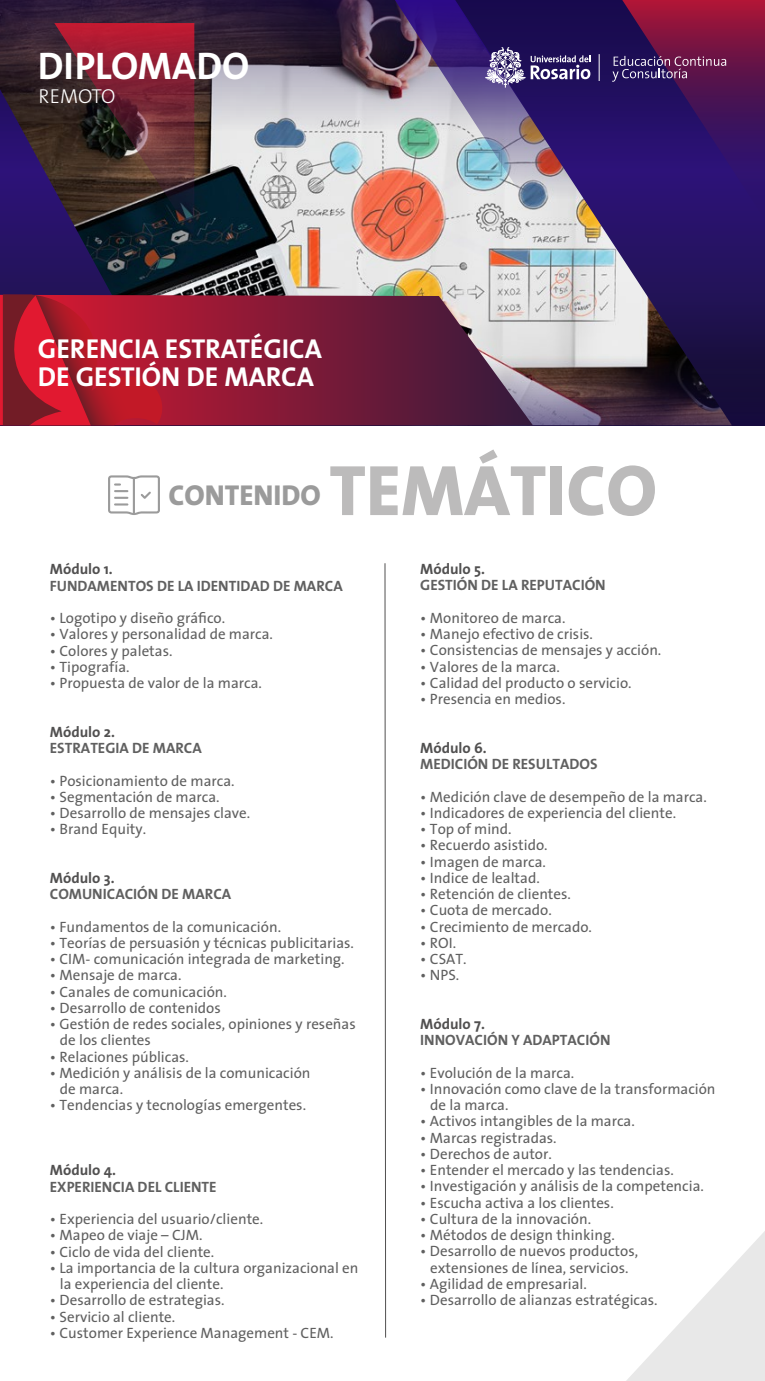
<style>
.page{position:relative;width:765px;height:1381px;background:#fff}
.page>*{position:absolute;margin:0;border:0;box-sizing:border-box;transform-origin:0 0}
.t1{font:800 72.12px "The Sans";color:#bcbbbb}
.t2{font:700 38.62px "The Sans";color:#fff}
.t3{font:800 28.88px "The Sans";color:#9b9b9b}
.t4{font:700 27.5px/27.5px "The Sans";color:#fff}
.t5{font:300 20.25px "The Sans";letter-spacing:-.01em;color:#fff}
.t6{font:15px/16.2px "The Sans";color:#606060}
.t7{font:700 15px "The Sans";color:#606060}
.t8{font:700 15px "The Sans";color:#515050}
</style>
<div class="page">
<img style="left:0;top:164px;width:732px;height:132px">
<svg style="left:0;top:0;width:395px;height:164px;background:#6b6171"></svg>
<svg style="left:533px;top:296px;width:232px;height:129px;background:#5f556b"></svg>
<svg style="left:54px;top:23px;width:140px;height:216px;background:#57262e"></svg>
<img style="left:395px;top:0;width:234px;height:268px">
<svg style="left:485px;top:47px;width:105px;height:41px;background:#5d5188"></svg>
<svg style="left:612px;top:0;width:153px;height:220px;background:#47145e"></svg>
<svg style="left:599px;top:54px;width:1px;height:27px"></svg>
<svg style="left:0;top:295px;width:533px;height:130px;background:#7a3952"></svg>
<svg style="left:3px;top:294px;width:256px;height:131px;background:#a9192f"></svg>
<svg style="left:626px;top:1231px;width:139px;height:150px"></svg>
<svg style="left:108px;top:475px;width:52px;height:40px"></svg>
<svg style="left:384px;top:563px;width:2px;height:775px"></svg>
<h2 class="t2" style="left:38px;top:34px;width:213px">DIPLOMADO</h2>
<h3 class="t5" style="left:39px;top:80px;width:78px">REMOTO</h3>
<h3 class="t4" style="left:38px;top:335px;width:286px">GERENCIA ESTRATÉGICA<br>DE GESTIÓN DE MARCA</h3>
<h3 class="t3" style="left:168px;top:470px;width:154px">CONTENIDO</h3>
<h1 class="t1" style="left:329px;top:430px;width:329px">TEMÁTICO</h1>
<p class="t8" style="left:50px;top:557px;width:64px">Módulo 1.</p>
<p class="t7" style="left:50px;top:573px;width:294px">FUNDAMENTOS DE LA IDENTIDAD DE MARCA</p>
<p class="t6" style="left:50px;top:609px;width:177px">• Logotipo y diseño gráfico.</p>
<p class="t6" style="left:50px;top:626px;width:225px">• Valores y personalidad de marca.</p>
<p class="t6" style="left:50px;top:642px;width:124px">• Colores y paletas.</p>
<p class="t6" style="left:50px;top:658px;width:81px">• Tipografía.</p>
<p class="t6" style="left:50px;top:674px;width:214px">• Propuesta de valor de la marca.</p>
<p class="t8" style="left:50px;top:719px;width:67px">Módulo 2.</p>
<p class="t7" style="left:50px;top:735px;width:154px">ESTRATEGIA DE MARCA</p>
<p class="t6" style="left:50px;top:772px;width:186px">• Posicionamiento de marca.</p>
<p class="t6" style="left:50px;top:788px;width:171px">• Segmentación de marca.</p>
<p class="t6" style="left:50px;top:804px;width:202px">• Desarrollo de mensajes clave.</p>
<p class="t6" style="left:50px;top:821px;width:98px">• Brand Equity.</p>
<p class="t8" style="left:50px;top:865px;width:66px">Módulo 3.</p>
<p class="t7" style="left:50px;top:882px;width:183px">COMUNICACIÓN DE MARCA</p>
<p class="t6" style="left:50px;top:918px;width:233px">• Fundamentos de la comunicación.</p>
<p class="t6" style="left:50px;top:934px;width:306px">• Teorías de persuasión y técnicas publicitarias.</p>
<p class="t6" style="left:50px;top:951px;width:296px">• CIM- comunicación integrada de marketing.</p>
<p class="t6" style="left:50px;top:967px;width:133px">• Mensaje de marca.</p>
<p class="t6" style="left:50px;top:983px;width:179px">• Canales de comunicación.</p>
<p class="t6" style="left:50px;top:999px;width:172px">• Desarrollo de contenidos</p>
<p class="t6" style="left:60px;top:1015px;width:297px;text-indent:-10px">• Gestión de redes sociales, opiniones y reseñas de los clientes</p>
<p class="t6" style="left:50px;top:1048px;width:141px">• Relaciones públicas.</p>
<p class="t6" style="left:60px;top:1064px;width:252px;text-indent:-10px">• Medición y análisis de la comunicación de marca.</p>
<p class="t6" style="left:50px;top:1097px;width:258px">• Tendencias y tecnologías emergentes.</p>
<p class="t8" style="left:50px;top:1158px;width:68px">Módulo 4.</p>
<p class="t7" style="left:50px;top:1174px;width:168px">EXPERIENCIA DEL CLIENTE</p>
<p class="t6" style="left:50px;top:1210px;width:215px">• Experiencia del usuario/cliente.</p>
<p class="t6" style="left:50px;top:1227px;width:154px">• Mapeo de viaje – CJM.</p>
<p class="t6" style="left:50px;top:1243px;width:166px">• Ciclo de vida del cliente.</p>
<p class="t6" style="left:60px;top:1259px;width:300px;text-indent:-10px">• La importancia de la cultura organizacional en la experiencia del cliente.</p>
<p class="t6" style="left:50px;top:1292px;width:176px">• Desarrollo de estrategias.</p>
<p class="t6" style="left:50px;top:1308px;width:127px">• Servicio al cliente.</p>
<p class="t6" style="left:50px;top:1324px;width:285px">• Customer Experience Management - CEM.</p>
<p class="t8" style="left:420px;top:556px;width:66px">Módulo 5.</p>
<p class="t7" style="left:420px;top:573px;width:187px">GESTIÓN DE LA REPUTACIÓN</p>
<p class="t6" style="left:420px;top:609px;width:147px">• Monitoreo de marca.</p>
<p class="t6" style="left:420px;top:625px;width:174px">• Manejo efectivo de crisis.</p>
<p class="t6" style="left:420px;top:642px;width:243px">• Consistencias de mensajes y acción.</p>
<p class="t6" style="left:420px;top:658px;width:141px">• Valores de la marca.</p>
<p class="t6" style="left:420px;top:674px;width:213px">• Calidad del producto o servicio.</p>
<p class="t6" style="left:420px;top:690px;width:147px">• Presencia en medios.</p>
<p class="t8" style="left:420px;top:735px;width:68px">Módulo 6.</p>
<p class="t7" style="left:420px;top:751px;width:179px">MEDICIÓN DE RESULTADOS</p>
<p class="t6" style="left:420px;top:788px;width:288px">• Medición clave de desempeño de la marca.</p>
<p class="t6" style="left:420px;top:804px;width:257px">• Indicadores de experiencia del cliente.</p>
<p class="t6" style="left:420px;top:820px;width:93px">• Top of mind.</p>
<p class="t6" style="left:420px;top:837px;width:129px">• Recuerdo asistido.</p>
<p class="t6" style="left:420px;top:853px;width:127px">• Imagen de marca.</p>
<p class="t6" style="left:420px;top:869px;width:121px">• Indice de lealtad.</p>
<p class="t6" style="left:420px;top:885px;width:152px">• Retención de clientes.</p>
<p class="t6" style="left:420px;top:902px;width:133px">• Cuota de mercado.</p>
<p class="t6" style="left:420px;top:918px;width:173px">• Crecimiento de mercado.</p>
<p class="t6" style="left:420px;top:934px;width:37px">• ROI.</p>
<p class="t6" style="left:420px;top:950px;width:48px">• CSAT.</p>
<p class="t6" style="left:420px;top:967px;width:41px">• NPS.</p>
<p class="t8" style="left:420px;top:1011px;width:66px">Módulo 7.</p>
<p class="t7" style="left:420px;top:1028px;width:192px">INNOVACIÓN Y ADAPTACIÓN</p>
<p class="t6" style="left:420px;top:1064px;width:156px">• Evolución de la marca.</p>
<p class="t6" style="left:430px;top:1080px;width:287px;text-indent:-10px">• Innovación como clave de la transformación de la marca.</p>
<p class="t6" style="left:420px;top:1113px;width:216px">• Activos intangibles de la marca.</p>
<p class="t6" style="left:420px;top:1129px;width:138px">• Marcas registradas.</p>
<p class="t6" style="left:420px;top:1145px;width:133px">• Derechos de autor.</p>
<p class="t6" style="left:420px;top:1161px;width:255px">• Entender el mercado y las tendencias.</p>
<p class="t6" style="left:420px;top:1178px;width:285px">• Investigación y análisis de la competencia.</p>
<p class="t6" style="left:420px;top:1194px;width:195px">• Escucha activa a los clientes.</p>
<p class="t6" style="left:420px;top:1210px;width:172px">• Cultura de la innovación.</p>
<p class="t6" style="left:420px;top:1226px;width:196px">• Métodos de design thinking.</p>
<p class="t6" style="left:420px;top:1243px;width:219px;text-align:center">• Desarrollo de nuevos productos, extensiones de línea, servicios.</p>
<p class="t6" style="left:420px;top:1275px;width:168px">• Agilidad de empresarial.</p>
<p class="t6" style="left:420px;top:1291px;width:239px">• Desarrollo de alianzas estratégicas.</p>
</div>
